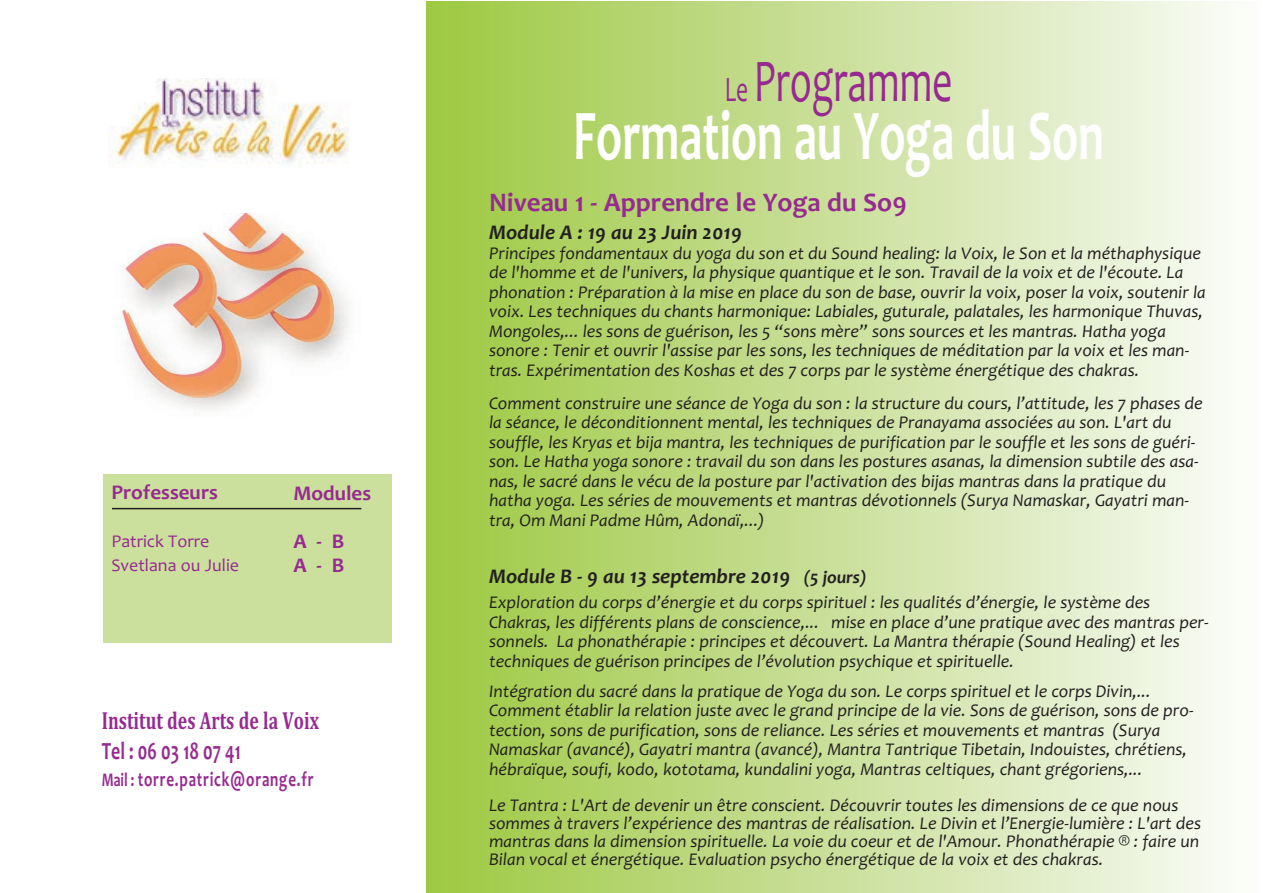
<style>
.page{position:relative;width:1263px;height:893px;background:#fff}
.page>*{position:absolute;margin:0;border:0;box-sizing:border-box;transform-origin:0 0}
.t1{font:700 72px "Candara";color:#fff;scale:.65 1}
.t2{font:61.2px "Candara";color:#962a90;scale:.65 1}
.t3{font:700 27px "Candara";color:#962a90}
.t4{font:700 24.9px "Cambria";color:#962a90;scale:.72 1}
.t5{font:700 24.9px "Candara";color:#962a90;scale:.72 1}
.t6{font:italic 700 21px "Candara";color:#231f20}
.t7{font:700 21px "Candara";letter-spacing:.055em;color:#962a90;scale:.72 1}
.t8{font:700 21px "Candara";color:#962a90}
.t9{font:700 21px/24px "Candara";letter-spacing:.025em;color:#962a90}
.t10{font:italic 18px/19.5px "Candara";color:#231f20}
.t11{font:18px/24px "Candara";color:#962a90}
.s1{font-size:19.35px}
.s2{font-size:36px}
.s3{font-size:18px}
</style>
<div class="page">
<div style="left:103px;top:475px;width:289px;height:168px;background:#cce09e"></div>
<div style="left:426px;top:1px;width:835px;height:892px;background:linear-gradient(to right,#9dc841,#fbfbfa)"></div>
<img style="left:108px;top:79px;width:241px;height:88px">
<hr style="left:112px;top:508px;width:249px;height:1px;background:#231f20">
<img style="left:118px;top:214px;width:230px;height:196px">
<p class="t8" style="left:111px;top:479px;width:108px">Professeurs</p>
<p class="t11" style="left:111px;top:528px;width:129px">Patrick Torre<br>Svetlana ou Julie</p>
<p class="t8" style="left:293px;top:481px;width:79px">Modules</p>
<p class="t9" style="left:293px;top:529px;width:53px">A - B<br>A - B</p>
<h3 class="t4" style="left:102px;top:706px;width:303px">Institut des Arts de la Voix</h3>
<h3 class="t5" style="left:102px;top:736px;width:195px">Tel : 06 03 18 07 41</h3>
<p class="t7" style="left:102px;top:766px;width:295px"><span class="s1">Mail :</span> torre.patrick@orange.fr</p>
<h2 class="t2" style="left:725px;top:44px;width:352px"><span class="s2">Le</span> Programme</h2>
<h1 class="t1" style="left:573px;top:92px;width:818px">Formation au Yoga du Son</h1>
<h3 class="t3" style="left:489px;top:186px;width:419px">Niveau 1 - Apprendre le Yoga du So9</h3>
<p class="t6" style="left:489px;top:220px;width:255px">Module A : 19 au 23 Juin 2019</p>
<p class="t10" style="left:489px;top:243px;width:718px">Principes fondamentaux du yoga du son et du Sound healing: la Voix, le Son et la méthaphysique de l'homme et de l'univers, la physique quantique et le son. Travail de la voix et de l'écoute. La phonation : Préparation à la mise en place du son de base, ouvrir la voix, poser la voix, soutenir la voix. Les techniques du chants harmonique: Labiales, guturale, palatales, les harmonique Thuvas, Mongoles,... les sons de guérison, les 5 “sons mère” sons sources et les mantras. Hatha yoga sonore : Tenir et ouvrir l'assise par les sons, les techniques de méditation par la voix et les man&shy;tras. Expérimentation des Koshas et des 7 corps par le système énergétique des chakras.</p>
<p class="t10" style="left:489px;top:393px;width:715px">Comment construire une séance de Yoga du son : la structure du cours, l’attitude, les 7 phases de la séance, le déconditionnent mental, les techniques de Pranayama associées au son. L'art du souffle, les Kryas et bija mantra, les techniques de purification par le souffle et les sons de guéri&shy;son. Le Hatha yoga sonore : travail du son dans les postures asanas, la dimension subtile des asa&shy;nas, le sacré dans le vécu de la posture par l'activation des bijas mantras dans la pratique du hatha yoga. Les séries de mouvements et mantras dévotionnels (Surya Namaskar, Gayatri man&shy;tra, Om Mani Padme Hûm, Adonaï,...)</p>
<p class="t6" style="left:489px;top:563px;width:379px">Module B - 9 au 13 septembre 2019 <span class="s3">(5 jours)</span></p>
<p class="t10" style="left:489px;top:592px;width:721px">Exploration du corps d’énergie et du corps spirituel : les qualités d’énergie, le système des Chakras, les différents plans de conscience,... mise en place d’une pratique avec des mantras per&shy;sonnels. La phonathérapie : principes et découvert. La Mantra thérapie (Sound Healing) et les techniques de guérison principes de l’évolution psychique et spirituelle.</p>
<p class="t10" style="left:489px;top:681px;width:706px">Intégration du sacré dans la pratique de Yoga du son. Le corps spirituel et le corps Divin,...<br>Comment établir la relation juste avec le grand principe de la vie. Sons de guérison, sons de pro&shy;tection, sons de purification, sons de reliance. Les séries et mouvements et mantras (Surya Namaskar (avancé), Gayatri mantra (avancé), Mantra Tantrique Tibetain, Indouistes, chrétiens, hébraïque, soufi, kodo, kototama, kundalini yoga, Mantras celtiques, chant grégoriens,...</p>
<p class="t10" style="left:489px;top:796px;width:714px;line-height:18px">Le Tantra : L'Art de devenir un être conscient. Découvrir toutes les dimensions de ce que nous sommes à travers l’expérience des mantras de réalisation. Le Divin et l’Energie-lumière : L'art des mantras dans la dimension spirituelle. La voie du coeur et de l'Amour. Phonathérapie ® : faire un Bilan vocal et énergétique. Evaluation psycho énergétique de la voix et des chakras.</p>
</div>
